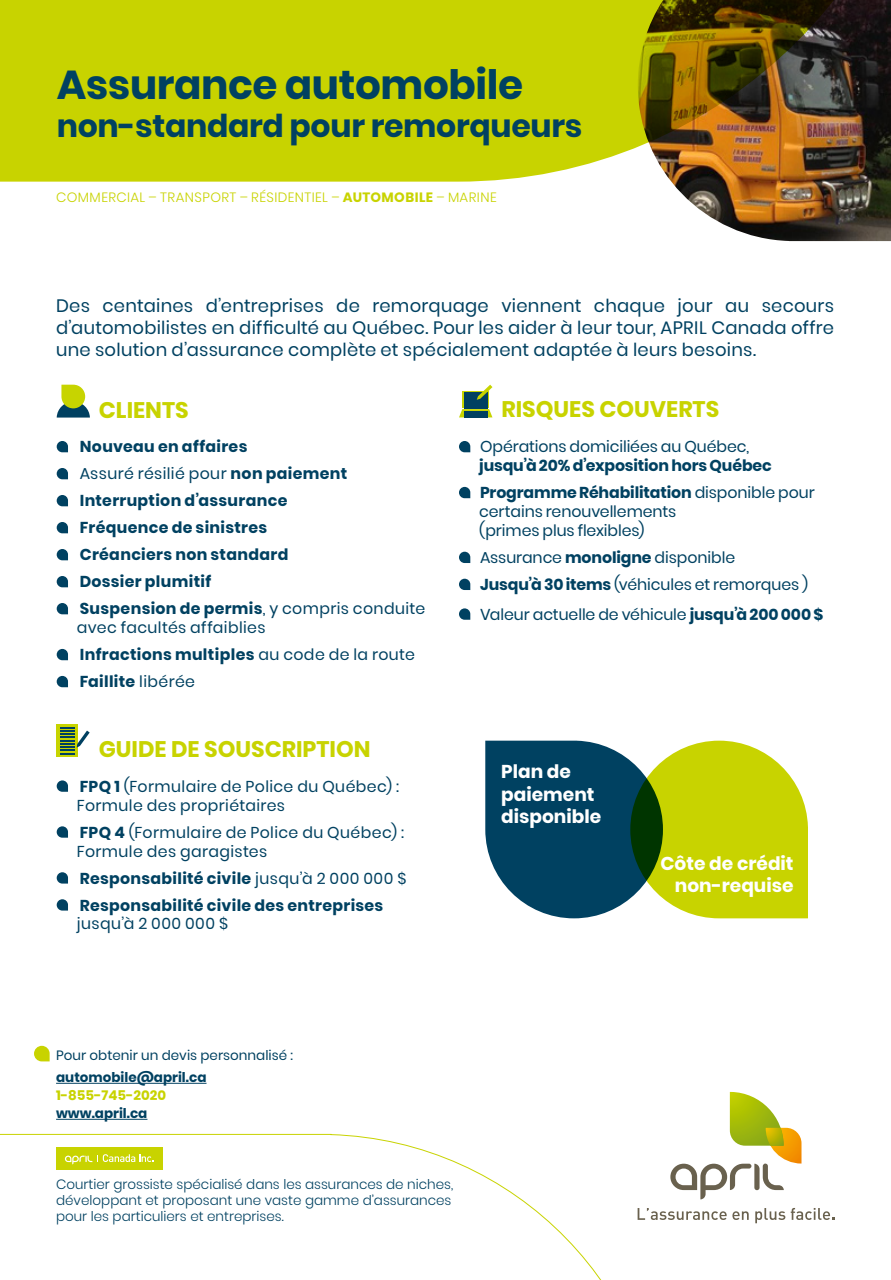
<style>
.page{position:relative;width:891px;height:1280px;background:#fff}
.page>*{position:absolute;margin:0;border:0;box-sizing:border-box;transform-origin:0 0}
.t1{font:700 40.5px "Poppins";letter-spacing:-.01em;color:#004161}
.t2{font:700 31.5px "Poppins";letter-spacing:-.01em;color:#004161}
.t3{font:700 22.5px "Poppins";color:#c8d300}
.t4{font:700 18.68px/22.3px "Poppins";color:#fff}
.t5{font:18px/21.6px "Poppins";letter-spacing:.015em;color:#004161;text-align:justify}
.t6{font:700 15.75px/27px "Poppins";letter-spacing:.02em;color:#004161}
.t7{font:15.75px/27px "Poppins";letter-spacing:.025em;color:#004161}
.t8{font:15.75px/18.9px "Poppins";color:#004161}
.t9{font:700 15.75px/27px "Poppins";letter-spacing:-.01em;color:#004161}
.t10{font:15.75px "Poppins";letter-spacing:.03em;color:#004161}
.t11{font:300 13.5px/16.2px "Poppins";color:#004161}
.t12{font:300 13.5px "Poppins";letter-spacing:.03em;color:#c8d300}
.t13{font:13.5px "Poppins";color:#004161}
.t14{font:700 13.5px "Poppins";color:#004161}
.t15{font:700 13.5px "Poppins";color:#c8d300}
.s1{font-weight:700}
.s2{font-weight:400}
</style>
<div class="page">
<img style="left:671px;top:182px;width:220px;height:59px">
<svg style="left:0;top:0;width:891px;height:182px;background:#adad0b"></svg>
<svg style="left:57px;top:441px;width:11px;height:11px"></svg>
<svg style="left:57px;top:468px;width:11px;height:11px"></svg>
<svg style="left:57px;top:495px;width:11px;height:11px"></svg>
<svg style="left:57px;top:522px;width:11px;height:11px"></svg>
<svg style="left:57px;top:549px;width:11px;height:11px"></svg>
<svg style="left:57px;top:576px;width:11px;height:11px"></svg>
<svg style="left:57px;top:603px;width:11px;height:11px"></svg>
<svg style="left:57px;top:649px;width:11px;height:11px"></svg>
<svg style="left:57px;top:676px;width:11px;height:11px"></svg>
<svg style="left:57px;top:385px;width:33px;height:33px"></svg>
<svg style="left:57px;top:780px;width:11px;height:12px"></svg>
<svg style="left:57px;top:826px;width:11px;height:12px"></svg>
<svg style="left:57px;top:872px;width:11px;height:11px"></svg>
<svg style="left:57px;top:899px;width:11px;height:11px"></svg>
<div style="left:57px;top:724px;width:21px;height:33px;background:#c7d400"></div>
<svg style="left:60px;top:727px;width:30px;height:27px"></svg>
<svg style="left:459px;top:441px;width:11px;height:11px"></svg>
<svg style="left:459px;top:487px;width:11px;height:11px"></svg>
<svg style="left:459px;top:552px;width:11px;height:11px"></svg>
<svg style="left:459px;top:579px;width:11px;height:11px"></svg>
<svg style="left:459px;top:608px;width:11px;height:12px"></svg>
<svg style="left:462px;top:391px;width:27px;height:16px"></svg>
<svg style="left:459px;top:409px;width:33px;height:8px"></svg>
<div style="left:464px;top:392px;width:23px;height:17px;background:#004061"></div>
<div style="left:464px;top:411px;width:23px;height:6px;background:#004061"></div>
<svg style="left:477px;top:385px;width:15px;height:15px"></svg>
<svg style="left:485px;top:741px;width:323px;height:177px;background:#719446"></svg>
<svg style="left:670px;top:1092px;width:132px;height:107px"></svg>
<svg style="left:664px;top:1211px;width:85px;height:9px"></svg>
<svg style="left:755px;top:1208px;width:30px;height:15px"></svg>
<svg style="left:791px;top:1208px;width:43px;height:12px"></svg>
<hr style="left:56px;top:1083px;width:151px;height:1px;background:#004161">
<hr style="left:56px;top:1119px;width:91px;height:1px;background:#004161">
<svg style="left:34px;top:1046px;width:16px;height:15px"></svg>
<svg style="left:0;top:1134px;width:664px;height:146px"></svg>
<div style="left:56px;top:1147px;width:106px;height:23px;background:#c8d300"></div>
<svg style="left:65px;top:1154px;width:88px;height:10px"></svg>
<h1 class="t1" style="left:57px;top:62px;width:468px">Assurance automobile</h1>
<h2 class="t2" style="left:57px;top:108px;width:527px">non-standard pour remorqueurs</h2>
<p class="t12" style="left:56px;top:189px;width:442px">COMMERCIAL – TRANSPORT – RÉSIDENTIEL – <span class="s1">AUTOMOBILE</span> – MARINE</p>
<p class="t5" style="left:56px;top:295px;width:780px">Des centaines d’entreprises de remorquage viennent chaque jour au secours d’automobilistes en difficulté au Québec. Pour les aider à leur tour, APRIL Canada offre une solution d’assurance complète et spécialement adaptée à leurs besoins.</p>
<h3 class="t3" style="left:99px;top:397px;width:91px">CLIENTS</h3>
<p class="t6" style="left:80px;top:433px;width:347px">Nouveau en affaires<br><span class="s2">Assuré résilié pour</span> non paiement<br>Interruption d’assurance<br>Fréquence de sinistres<br>Créanciers non standard<br>Dossier plumitif<br>Suspension de permis<span class="s2">, y compris conduite</span></p>
<p class="t7" style="left:77px;top:614px;width:340px">avec facultés affaiblies<br><span class="s1">Infractions multiples</span> au code de la route<br><span class="s1">Faillite</span> libérée</p>
<h3 class="t3" style="left:99px;top:736px;width:273px">GUIDE DE SOUSCRIPTION</h3>
<p class="t7" style="left:77px;top:777px;width:324px;line-height:18.9px"><span class="s1">FPQ 1</span> (Formulaire de Police du Québec) :<br>Formule des propriétaires</p>
<p class="t7" style="left:77px;top:823px;width:329px;line-height:18.9px"><span class="s1">FPQ 4</span> (Formulaire de Police du Québec) :<br>Formule des garagistes</p>
<p class="t6" style="left:80px;top:865px;width:328px">Responsabilité civile <span class="s2">jusqu’à 2 000 000 $<br></span>Responsabilité civile des entreprises</p>
<p class="t10" style="left:77px;top:915px;width:153px">jusqu’à 2 000 000 $</p>
<h3 class="t3" style="left:501px;top:396px;width:219px">RISQUES COUVERTS</h3>
<p class="t8" style="left:480px;top:437px;width:271px">Opérations domiciliées au Québec,</p>
<p class="t9" style="left:479px;top:452px;width:337px">jusqu’à 20% d’exposition hors Québec<br>Programme Réhabilitation <span class="s2">disponible pour</span></p>
<p class="t8" style="left:479px;top:502px;width:199px">certains renouvellements (primes plus flexibles)</p>
<p class="t8" style="left:480px;top:544px;width:330px;line-height:27px">Assurance <span class="s1">monoligne</span> disponible<br><span class="s1">Jusqu’à 30 items</span> (véhicules et remorques )</p>
<p class="t8" style="left:480px;top:605px;width:345px">Valeur actuelle de véhicule <span class="s1">jusqu’à 200 000 $</span></p>
<p class="t4" style="left:501px;top:761px;width:102px">Plan de paiement disponible</p>
<p class="t4" style="left:661px;top:852px;width:135px;text-align:right">Côte de crédit non-requise</p>
<p class="t13" style="left:56px;top:1048px;width:238px">Pour obtenir un devis personnalisé :</p>
<p class="t14" style="left:56px;top:1070px;width:152px">automobile@april.ca</p>
<p class="t15" style="left:56px;top:1088px;width:112px">1-855-745-2020</p>
<p class="t14" style="left:56px;top:1106px;width:93px">www.april.ca</p>
<p class="t11" style="left:56px;top:1176px;width:399px">Courtier grossiste spécialisé dans les assurances de niches, développant et proposant une vaste gamme d’assurances pour les particuliers et entreprises.</p>
</div>
